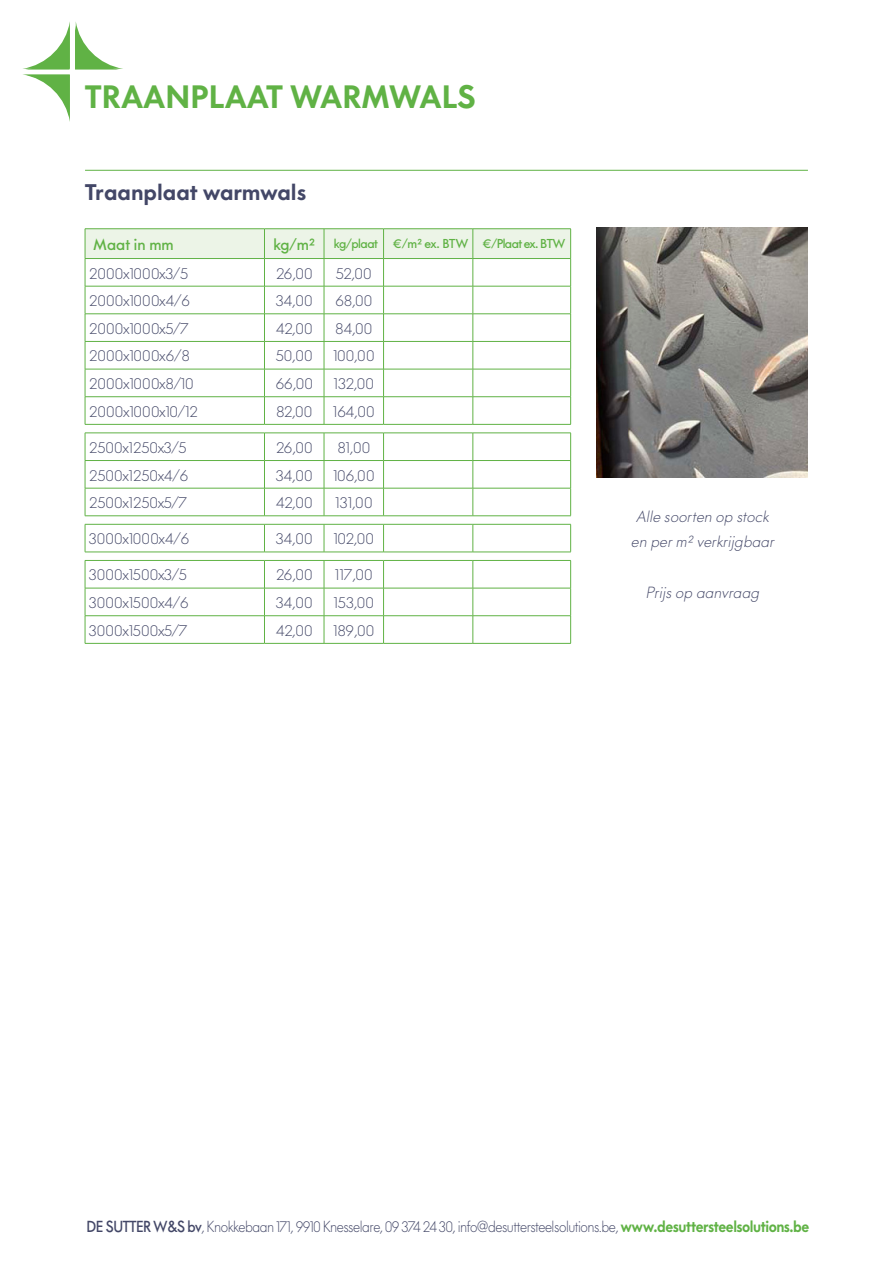
<style>
.page{position:relative;width:893px;height:1263px;background:#fff}
.page>*{position:absolute;margin:0;border:0;box-sizing:border-box;transform-origin:0 0}
.t1{font:800 30px "V Futura";letter-spacing:.01em;color:#60b245}
.Product_titel{font:800 21px "V Futura";color:#434767}
.Tekst{font:300 15px "V Futura";letter-spacing:.035em;color:#434767}
.Tekst_italic{font:italic 300 15px "V Futura";color:#434767}
.Tekst-2{font:300 15px "V Futura";letter-spacing:.005em;color:#434767}
.Tussentitel{font:500 15px "V Futura";letter-spacing:.005em;color:#60b245}
.t2{font:300 14.85px "V Futura";letter-spacing:-.035em;color:#434767;scale:.91 1}
.Tussentitel-2{font:500 12px "V Futura";letter-spacing:-.045em;color:#60b245}
.s1{font-weight:500}
.s2{font-weight:800;color:#60b245}
</style>
<div class="page">
<hr style="left:85px;top:228px;width:179px;height:1px;background:#60b245">
<hr style="left:264px;top:228px;width:60px;height:1px;background:#60b245">
<hr style="left:324px;top:228px;width:60px;height:1px;background:#60b245">
<hr style="left:384px;top:228px;width:89px;height:1px;background:#60b245">
<hr style="left:473px;top:228px;width:98px;height:1px;background:#60b245">
<hr style="left:85px;top:424px;width:179px;height:1px;background:#60b245">
<hr style="left:264px;top:424px;width:60px;height:1px;background:#60b245">
<hr style="left:324px;top:424px;width:60px;height:1px;background:#60b245">
<hr style="left:384px;top:424px;width:89px;height:1px;background:#60b245">
<hr style="left:473px;top:424px;width:98px;height:1px;background:#60b245">
<hr style="left:85px;top:433px;width:179px;height:1px;background:#60b245">
<hr style="left:264px;top:433px;width:60px;height:1px;background:#60b245">
<hr style="left:324px;top:433px;width:60px;height:1px;background:#60b245">
<hr style="left:85px;top:460px;width:179px;height:1px;background:#60b245">
<hr style="left:264px;top:460px;width:60px;height:1px;background:#60b245">
<hr style="left:324px;top:460px;width:60px;height:1px;background:#60b245">
<hr style="left:384px;top:460px;width:89px;height:1px;background:#60b245">
<hr style="left:473px;top:460px;width:98px;height:1px;background:#60b245">
<hr style="left:85px;top:488px;width:179px;height:1px;background:#60b245">
<svg style="left:85px;top:433px;width:1px;height:82px"></svg>
<hr style="left:264px;top:488px;width:60px;height:1px;background:#60b245">
<svg style="left:264px;top:434px;width:1px;height:81px"></svg>
<hr style="left:324px;top:488px;width:60px;height:1px;background:#60b245">
<svg style="left:324px;top:433px;width:1px;height:82px"></svg>
<hr style="left:384px;top:488px;width:89px;height:1px;background:#60b245">
<svg style="left:383px;top:433px;width:1px;height:82px"></svg>
<hr style="left:473px;top:488px;width:98px;height:1px;background:#60b245">
<hr style="left:85px;top:515px;width:179px;height:1px;background:#60b245">
<hr style="left:264px;top:515px;width:60px;height:1px;background:#60b245">
<hr style="left:324px;top:515px;width:60px;height:1px;background:#60b245">
<hr style="left:384px;top:515px;width:89px;height:1px;background:#60b245">
<hr style="left:473px;top:515px;width:98px;height:1px;background:#60b245">
<hr style="left:85px;top:524px;width:179px;height:1px;background:#60b245">
<svg style="left:85px;top:524px;width:1px;height:28px"></svg>
<hr style="left:264px;top:524px;width:60px;height:1px;background:#60b245">
<svg style="left:264px;top:524px;width:1px;height:28px"></svg>
<hr style="left:324px;top:524px;width:60px;height:1px;background:#60b245">
<svg style="left:324px;top:524px;width:1px;height:28px"></svg>
<hr style="left:384px;top:524px;width:89px;height:1px;background:#60b245">
<svg style="left:383px;top:524px;width:1px;height:28px"></svg>
<hr style="left:473px;top:524px;width:98px;height:1px;background:#60b245">
<hr style="left:85px;top:552px;width:179px;height:1px;background:#60b245">
<hr style="left:264px;top:552px;width:60px;height:1px;background:#60b245">
<hr style="left:324px;top:552px;width:60px;height:1px;background:#60b245">
<hr style="left:384px;top:552px;width:89px;height:1px;background:#60b245">
<hr style="left:473px;top:552px;width:98px;height:1px;background:#60b245">
<hr style="left:85px;top:560px;width:179px;height:1px;background:#60b245">
<hr style="left:264px;top:560px;width:60px;height:1px;background:#60b245">
<hr style="left:324px;top:560px;width:60px;height:1px;background:#60b245">
<hr style="left:384px;top:560px;width:89px;height:1px;background:#60b245">
<hr style="left:473px;top:560px;width:98px;height:1px;background:#60b245">
<hr style="left:85px;top:588px;width:179px;height:1px;background:#60b245">
<hr style="left:264px;top:588px;width:60px;height:1px;background:#60b245">
<hr style="left:324px;top:588px;width:60px;height:1px;background:#60b245">
<hr style="left:384px;top:588px;width:89px;height:1px;background:#60b245">
<hr style="left:473px;top:588px;width:98px;height:1px;background:#60b245">
<hr style="left:85px;top:615px;width:179px;height:1px;background:#60b245">
<svg style="left:85px;top:561px;width:1px;height:82px"></svg>
<hr style="left:264px;top:615px;width:60px;height:1px;background:#60b245">
<svg style="left:264px;top:561px;width:1px;height:82px"></svg>
<hr style="left:324px;top:615px;width:60px;height:1px;background:#60b245">
<svg style="left:324px;top:561px;width:1px;height:82px"></svg>
<hr style="left:384px;top:615px;width:89px;height:1px;background:#60b245">
<svg style="left:383px;top:561px;width:1px;height:82px"></svg>
<hr style="left:473px;top:615px;width:98px;height:1px;background:#60b245">
<hr style="left:85px;top:643px;width:179px;height:1px;background:#60b245">
<hr style="left:264px;top:643px;width:60px;height:1px;background:#60b245">
<hr style="left:324px;top:643px;width:60px;height:1px;background:#60b245">
<hr style="left:384px;top:643px;width:89px;height:1px;background:#60b245">
<hr style="left:473px;top:643px;width:98px;height:1px;background:#60b245">
<hr style="left:384px;top:433px;width:89px;height:1px;background:#60b245">
<hr style="left:473px;top:433px;width:98px;height:1px;background:#60b245">
<svg style="left:85px;top:229px;width:486px;height:195px"></svg>
<svg style="left:473px;top:433px;width:1px;height:83px"></svg>
<svg style="left:570px;top:433px;width:1px;height:83px"></svg>
<svg style="left:473px;top:524px;width:1px;height:28px"></svg>
<svg style="left:570px;top:524px;width:1px;height:28px"></svg>
<svg style="left:473px;top:561px;width:1px;height:82px"></svg>
<svg style="left:570px;top:561px;width:1px;height:82px"></svg>
<hr style="left:85px;top:170px;width:723px;height:1px;background:#60b245">
<svg style="left:23px;top:22px;width:100px;height:100px"></svg>
<img style="left:597px;top:227px;width:211px;height:250px">
<p class="t1" style="left:85px;top:77px;width:392px">TRAANPLAAT WARMWALS</p>
<p class="Product_titel" style="left:85px;top:178px;width:223px">Traanplaat warmwals</p>
<p class="Tussentitel" style="left:94px;top:234px;width:82px">Maat in mm</p>
<p class="Tussentitel" style="left:273px;top:234px;width:43px">kg/m²</p>
<p class="Tussentitel-2" style="left:334px;top:236px;width:46px">kg/plaat</p>
<p class="Tussentitel-2" style="left:393px;top:236px;width:77px">€/m² ex. BTW</p>
<p class="Tussentitel-2" style="left:483px;top:236px;width:84px">€/Plaat ex. BTW</p>
<p class="Tekst" style="left:89px;top:264px;width:100px">2000x1000x3/5</p>
<p class="Tekst" style="left:276px;top:264px;width:38px">26,00</p>
<p class="Tekst" style="left:336px;top:264px;width:37px">52,00</p>
<p class="Tekst" style="left:89px;top:292px;width:102px">2000x1000x4/6</p>
<p class="Tekst" style="left:276px;top:292px;width:38px">34,00</p>
<p class="Tekst" style="left:335px;top:292px;width:38px">68,00</p>
<p class="Tekst" style="left:89px;top:319px;width:101px">2000x1000x5/7</p>
<p class="Tekst" style="left:276px;top:319px;width:38px">42,00</p>
<p class="Tekst" style="left:336px;top:319px;width:38px">84,00</p>
<p class="Tekst" style="left:89px;top:347px;width:102px">2000x1000x6/8</p>
<p class="Tekst" style="left:276px;top:347px;width:38px">50,00</p>
<p class="Tekst" style="left:333px;top:347px;width:42px">100,00</p>
<p class="Tekst-2" style="left:89px;top:374px;width:105px">2000x1000x8/10</p>
<p class="Tekst" style="left:276px;top:374px;width:38px">66,00</p>
<p class="Tekst" style="left:334px;top:374px;width:41px">132,00</p>
<p class="Tekst-2" style="left:89px;top:402px;width:110px">2000x1000x10/12</p>
<p class="Tekst" style="left:276px;top:402px;width:37px">82,00</p>
<p class="Tekst" style="left:333px;top:402px;width:42px">164,00</p>
<p class="Tekst" style="left:89px;top:438px;width:98px">2500x1250x3/5</p>
<p class="Tekst" style="left:276px;top:438px;width:38px">26,00</p>
<p class="Tekst" style="left:338px;top:438px;width:34px">81,00</p>
<p class="Tekst" style="left:89px;top:466px;width:101px">2500x1250x4/6</p>
<p class="Tekst" style="left:276px;top:466px;width:38px">34,00</p>
<p class="Tekst" style="left:333px;top:466px;width:42px">106,00</p>
<p class="Tekst" style="left:89px;top:494px;width:99px">2500x1250x5/7</p>
<p class="Tekst" style="left:276px;top:494px;width:38px">42,00</p>
<p class="Tekst" style="left:335px;top:494px;width:38px">131,00</p>
<p class="Tekst" style="left:89px;top:530px;width:102px">3000x1000x4/6</p>
<p class="Tekst" style="left:276px;top:530px;width:38px">34,00</p>
<p class="Tekst" style="left:334px;top:530px;width:42px">102,00</p>
<p class="Tekst" style="left:89px;top:566px;width:99px">3000x1500x3/5</p>
<p class="Tekst" style="left:276px;top:566px;width:38px">26,00</p>
<p class="Tekst" style="left:335px;top:566px;width:39px">117,00</p>
<p class="Tekst" style="left:89px;top:593px;width:101px">3000x1500x4/6</p>
<p class="Tekst" style="left:276px;top:593px;width:38px">34,00</p>
<p class="Tekst" style="left:334px;top:593px;width:41px">153,00</p>
<p class="Tekst" style="left:89px;top:621px;width:100px">3000x1500x5/7</p>
<p class="Tekst" style="left:276px;top:621px;width:38px">42,00</p>
<p class="Tekst" style="left:333px;top:621px;width:42px">189,00</p>
<p class="Tekst_italic" style="left:636px;top:507px;width:137px">Alle soorten op stock</p>
<p class="Tekst_italic" style="left:631px;top:533px;width:148px">en perm² verkrijgbaar</p>
<p class="Tekst_italic" style="left:645px;top:584px;width:118px">Prijsop aanvraag</p>
<p class="t2" style="left:87px;top:1217px;width:796px"><span class="s1">DE SUTTER W&amp;S bv</span>, Knokkebaan 171, 9910 Knesselare, 09 374 24 30, info@desuttersteelsolutions.be, <span class="s2">www.desuttersteelsolutions.be</span></p>
</div>
